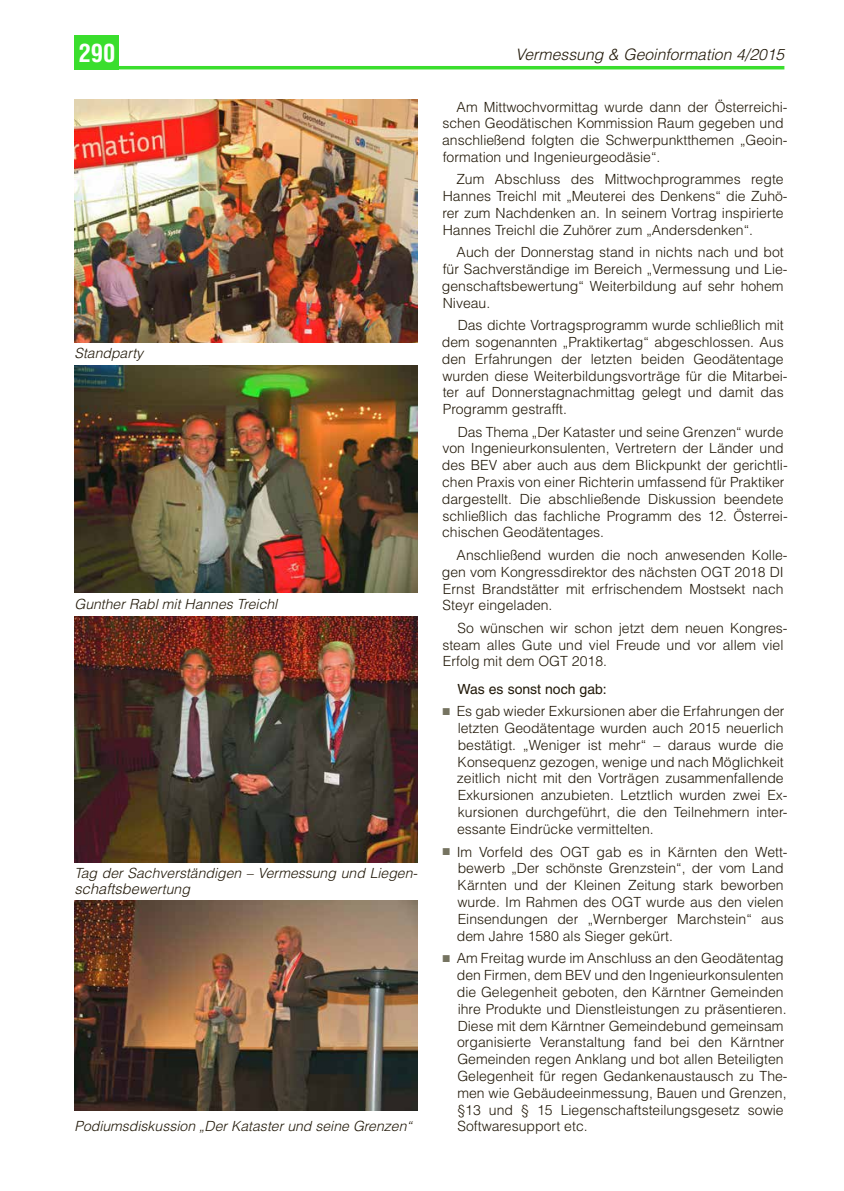
<style>
.page{position:relative;width:844px;height:1191px;background:#fff}
.page>*{position:absolute;margin:0;border:0;box-sizing:border-box;transform-origin:0 0}
.t1{font:700 condensed 24.5px "Helvetica";color:#fff}
.t2{font:italic 300 15.75px "Helvetica";color:#211808}
.t3{font:italic 300 14.7px "Helvetica";color:#211808}
.t4{font:300 14px/16.8px "Helvetica";color:#211808}
.t5{font:italic 300 14px "Helvetica";color:#211808}
.t6{font:14px "Helvetica";color:#211808}
.s1{font-size:14px}
</style>
<div class="page">
<hr style="left:84px;top:66px;width:700px;height:3px;background:#3ade2d">
<div style="left:74px;top:35px;width:45px;height:34px;background:#3ade2d"></div>
<img style="left:74px;top:99px;width:343px;height:244px">
<img style="left:74px;top:366px;width:343px;height:226px">
<img style="left:74px;top:616px;width:343px;height:246px">
<img style="left:74px;top:900px;width:343px;height:210px">
<h1 class="t1" style="left:79px;top:38px;width:38px">290</h1>
<p class="t2" style="left:515px;top:44px;width:270px">Vermessung &amp; Geoinformation 4/2015</p>
<p class="t5" style="left:74px;top:344px;width:70px">Standparty</p>
<p class="t5" style="left:74px;top:595px;width:204px">Gunther Rabl mit Hannes Treichl</p>
<p class="t5" style="left:74px;top:864px;width:343px">Tag der Sachverständigen – Vermessung und Liegen-</p>
<p class="t3" style="left:74px;top:879px;width:117px">schaftsbe<span class="s1">wertung</span></p>
<p class="t5" style="left:74px;top:1117px;width:339px">Podiumsdiskussion „Der Kataster und seine Grenzen“</p>
<p class="t4" style="left:442px;top:98px;width:347px;text-indent:15px">Am Mittwochvormittag wurde dann der Österreichi&shy;schen Geodätischen Kommission Raum gegeben und anschließend folgten die Schwerpunktthemen „Geoin&shy;formation und Ingenieurgeodäsie“.</p>
<p class="t4" style="left:442px;top:171px;width:346px;text-indent:14px">Zum Abschluss des Mittwochprogrammes regte Hannes Treichl mit „Meuterei des Denkens“ die Zuhö&shy;rer zum Nachdenken an. In seinem Vortrag inspirierte Hannes Treichl die Zuhörer zum „Andersdenken“.</p>
<p class="t4" style="left:442px;top:243px;width:347px;text-indent:15px">Auch der Donnerstag stand in nichts nach und bot für Sachverständige im Bereich „Vermessung und Lie&shy;genschaftsbewertung“ Weiterbildung auf sehr hohem Niveau.</p>
<p class="t4" style="left:442px;top:316px;width:347px;text-indent:16px">Das dichte Vortragsprogramm wurde schließlich mit dem sogenannten „Praktikertag“ abgeschlossen. Aus den Erfahrungen der letzten beiden Geodätentage wurden diese Weiterbildungsvorträge für die Mitarbei&shy;ter auf Donnerstagnachmittag gelegt und damit das Programm gestrafft.</p>
<p class="t4" style="left:442px;top:423px;width:347px;text-indent:16px">Das Thema „Der Kataster und seine Grenzen“ wurde von Ingenieurkonsulenten, Vertretern der Länder und des BEV aber auch aus dem Blickpunkt der gerichtli&shy;chen Praxis von einer Richterin umfassend für Praktiker dargestellt. Die abschließende Diskussion beendete schließlich das fachliche Programm des 12. Österrei&shy;chischen Geodätentages.</p>
<p class="t4" style="left:442px;top:546px;width:347px;text-indent:15px">Anschließend wurden die noch anwesenden Kolle&shy;gen vom Kongressdirektor des nächsten OGT 2018 DI Ernst Brandstätter mit erfrischendem Mostsekt nach Steyr eingeladen.</p>
<p class="t4" style="left:442px;top:619px;width:346px;text-indent:15px">So wünschen wir schon jetzt dem neuen Kongres&shy;steam alles Gute und viel Freude und vor allem viel<br>Erfolg mit dem OGT 2018.</p>
<p class="t6" style="left:457px;top:680px;width:151px">Was es sonst noch gab:</p>
<p class="t4" style="left:456px;top:702px;width:332px">Es gab wieder Exkursionen aber die Erfahrungen der letzten Geodätentage wurden auch 2015 neuerlich bestätigt. „Weniger ist mehr“ – daraus wurde die Konsequenz gezogen, wenige und nach Möglichkeit zeitlich nicht mit den Vorträgen zusammenfallende Exkursionen anzubieten. Letztlich wurden zwei Ex&shy;kursionen durchgeführt, die den Teilnehmern inter&shy;essante Eindrücke vermittelten.</p>
<p class="t4" style="left:456px;top:843px;width:332px">Im Vorfeld des OGT gab es in Kärnten den Wett&shy;bewerb „Der schönste Grenzstein“, der vom Land Kärnten und der Kleinen Zeitung stark beworben wurde. Im Rahmen des OGT wurde aus den vielen Einsendungen der „Wernberger Marchstein“ aus dem Jahre 1580 als Sieger gekürt.</p>
<p class="t4" style="left:456px;top:949px;width:332px">Am Freitag wurde im Anschluss an den Geodätentag den Firmen, dem BEV und den Ingenieurkonsulenten die Gelegenheit geboten, den Kärntner Gemeinden ihre Produkte und Dienstleistungen zu präsentieren.<br>Diese mit dem Kärntner Gemeindebund gemeinsam organisierte Veranstaltung fand bei den Kärntner Gemeinden regen Anklang und bot allen Beteiligten Gelegenheit für regen Gedankenaustausch zu The&shy;men wie Gebäudeeinmessung, Bauen und Grenzen, §13 und § 15 Liegenschaftsteilungsgesetz sowie Softwaresupport etc.</p>
</div>
